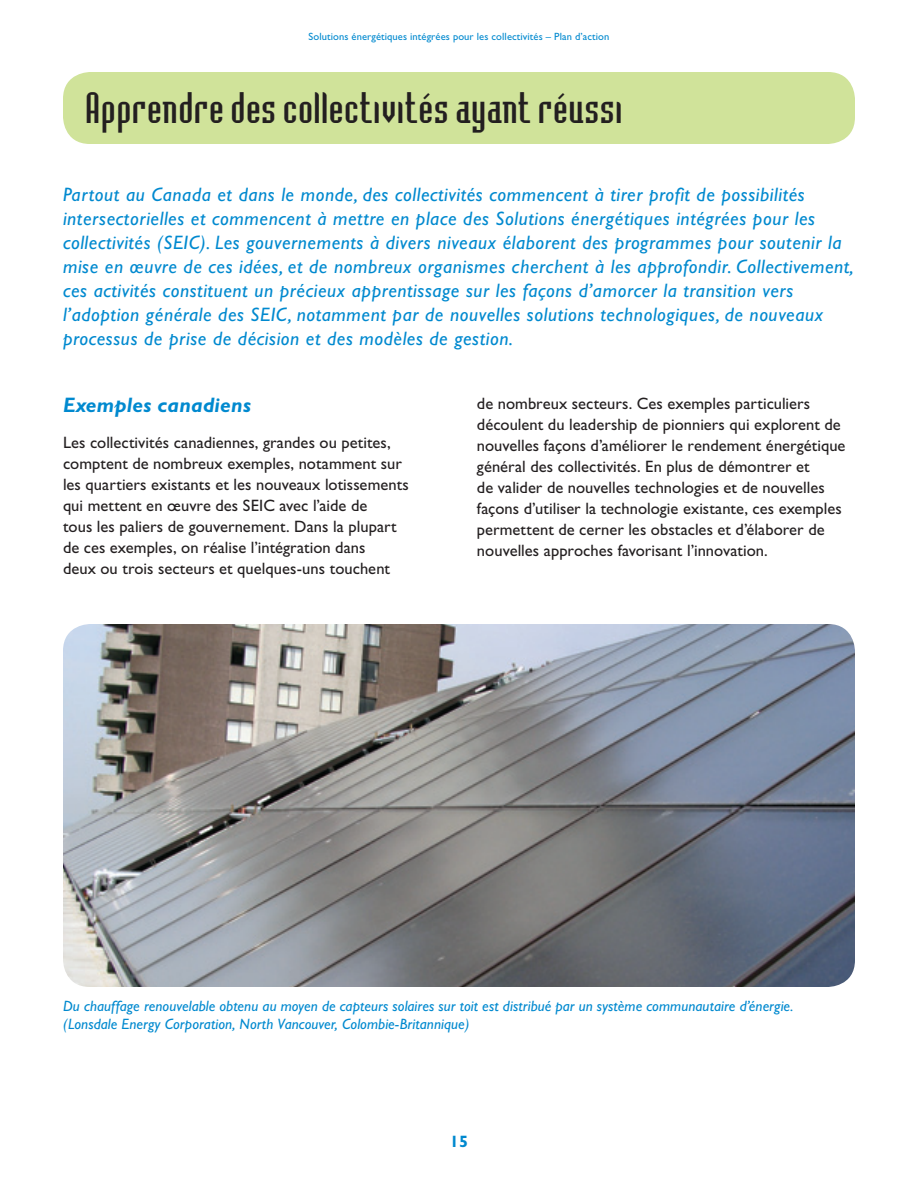
<style>
.page{position:relative;width:918px;height:1188px;background:#fff}
.page>*{position:absolute;margin:0;border:0;box-sizing:border-box;transform-origin:0 0}
.t1{font:40.5px "Badloc";letter-spacing:.03em;color:#231f20}
.t2{font:italic 700 21px "Gill Sans";letter-spacing:.01em;color:#0089cf}
.t3{font:italic 19.5px/24px "Gill Sans";letter-spacing:.03em;color:#0089cf}
.t4{font:16.5px/21px "Gill Sans";letter-spacing:.005em;color:#231f20}
.t5{font:700 16.5px "Gill Sans";color:#0089cf}
.t6{font:italic 15px/18px "Gill Sans";letter-spacing:.005em;color:#0089cf}
.t7{font:10.5px "Gill Sans";letter-spacing:.01em;color:#0089cf}
</style>
<div class="page">
<div style="left:63px;top:72px;width:792px;height:72px;background:#d0e39a;border-radius:27px"></div>
<img style="left:63px;top:624px;width:792px;height:363px;border-radius:27px">
<p class="t7" style="left:309px;top:32px;width:302px">Solutions énergétiques intégrées pour les collectivités – Plan d’action</p>
<h1 class="t1" style="left:86px;top:92px;width:538px">Apprendre des collectivités ayant réussi</h1>
<p class="t3" style="left:63px;top:184px;width:792px">Partout au Canada et dans le monde, des collectivités commencent à tirer profit de possibilités intersectorielles et commencent à mettre en place des Solutions énergétiques intégrées pour les collectivités (SEIC). Les gouvernements à divers niveaux élaborent des programmes pour soutenir la mise en œuvre de ces idées, et de nombreux organismes cherchent à les approfondir. Collectivement, ces activités constituent un précieux apprentissage sur les façons d’amorcer la transition vers l’adoption générale des SEIC, notamment par de nouvelles solutions technologiques, de nouveaux processus de prise de décision et des modèles de gestion.</p>
<p class="t2" style="left:63px;top:398px;width:189px">Exemples canadiens</p>
<p class="t4" style="left:63px;top:434px;width:347px">Les collectivités canadiennes, grandes ou petites, comptent de nombreux exemples, notamment sur les quartiers existants et les nouveaux lotissements qui mettent en œuvre des SEIC avec l’aide de<br>tous les paliers de gouvernement. Dans la plupart de ces exemples, on réalise l’intégration dans<br>deux ou trois secteurs et quelques-uns touchent</p>
<p class="t4" style="left:477px;top:394px;width:370px">de nombreux secteurs. Ces exemples particuliers découlent du leadership de pionniers qui explorent de nouvelles façons d’améliorer le rendement énergétique général des collectivités. En plus de démontrer et<br>de valider de nouvelles technologies et de nouvelles façons d’utiliser la technologie existante, ces exemples permettent de cerner les obstacles et d’élaborer de nouvelles approches favorisant l’innovation.</p>
<p class="t6" style="left:63px;top:998px;width:732px">Du chauffage renouvelable obtenu au moyen de capteurs solaires sur toit est distribué par un système communautaire d’énergie. (Lonsdale Energy Corporation, North Vancouver, Colombie-Britannique)</p>
<p class="t5" style="left:450px;top:1135px;width:20px">15</p>
</div>
